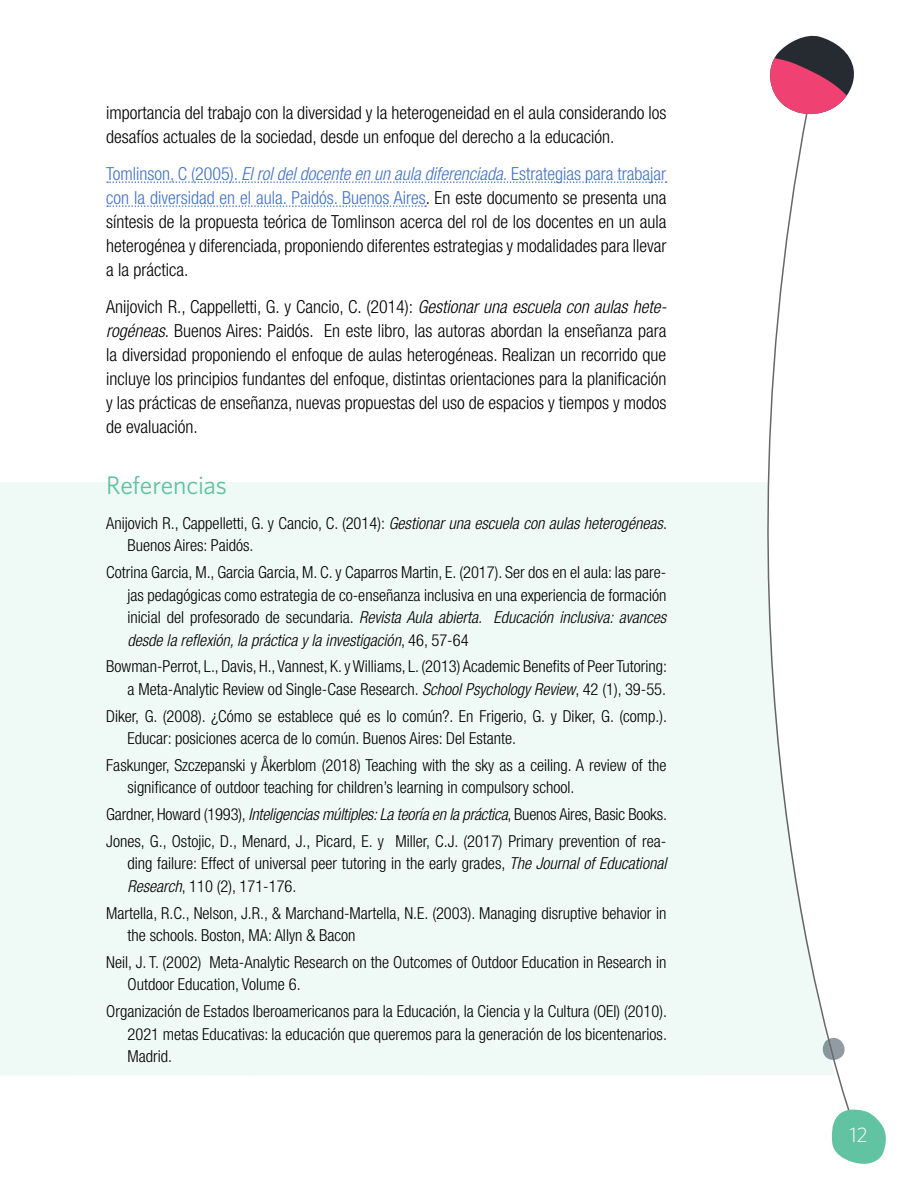
<style>
.page{position:relative;width:918px;height:1188px;background:#fff}
.page>*{position:absolute;margin:0;border:0;box-sizing:border-box;transform-origin:0 0}
.t1{font:25.5px "Whitney";letter-spacing:-.01em;color:#60c2a3}
.t2{font:300 21px "Whitney";color:#fff}
.t3{font:300 condensed 18px/24px "Helvetica Neue LT Std";color:#000;text-align:justify}
.t4{font:300 condensed 16.5px/22.5px "Helvetica Neue LT Std";color:#000}
.s1{color:#4472c4}
.s2{font-style:italic;color:#4472c4}
.s3{font-style:italic}
</style>
<div class="page">
<svg style="left:767px;top:117px;width:81px;height:988px"></svg>
<svg style="left:770px;top:35px;width:84px;height:82px"></svg>
<svg style="left:831px;top:1105px;width:55px;height:59px"></svg>
<div style="left:0;top:482px;width:835px;height:594px;background:#eff9f6"></div>
<svg style="left:107px;top:181px;width:560px;height:2px"></svg>
<svg style="left:107px;top:205px;width:319px;height:2px"></svg>
<p class="t3" style="left:106px;top:101px;width:562px">importancia del trabajo con la diversidad y la heterogeneidad en el aula considerando los desafíos actuales de la sociedad, desde un enfoque del derecho a la educación.</p>
<p class="t3" style="left:106px;top:161px;width:562px"><span class="s1">Tomlinson, C (2005).</span> <span class="s2">El rol del docente en un aula diferenciada.</span> <span class="s1">Estrategias para trabajar con la diversidad en el aula. Paidós. Buenos Aires</span>. En este documento se presenta una síntesis de la propuesta teórica de Tomlinson acerca del rol de los docentes en un aula heterogénea y diferenciada, proponiendo diferentes estrategias y modalidades para llevar a la práctica.</p>
<p class="t3" style="left:106px;top:294px;width:562px">Anijovich R., Cappelletti, G. y Cancio, C. (2014): <span class="s3">Gestionar una escuela con aulas hete&shy;rogéneas</span>. Buenos Aires: Paidós. En este libro, las autoras abordan la enseñanza para la diversidad proponiendo el enfoque de aulas heterogéneas. Realizan un recorrido que incluye los principios fundantes del enfoque, distintas orientaciones para la planificación y las prácticas de enseñanza, nuevas propuestas del uso de espacios y tiempos y modos de evaluación.</p>
<h1 class="t1" style="left:106px;top:470px;width:122px">Referencias</h1>
<p class="t4" style="left:128px;top:512px;width:541px;text-indent:-21px">Anijovich R., Cappelletti, G. y Cancio, C. (2014): <span class="s3">Gestionar una escuela con aulas heterogéneas</span>.<br>Buenos Aires: Paidós.</p>
<p class="t4" style="left:128px;top:561px;width:540px;text-align:justify;text-indent:-21px">Cotrina Garcia, M., Garcia Garcia, M. C. y Caparros Martin, E. (2017). Ser dos en el aula: las pare&shy;jas pedagógicas como estrategia de co-enseñanza inclusiva en una experiencia de formación inicial del profesorado de secundaria. <span class="s3">Revista Aula abierta. Educación inclusiva: avances desde la reflexión, la práctica y la investigación</span>, 46, 57-64</p>
<p class="t4" style="left:106px;top:655px;width:562px;text-align:right">Bowman-Perrot, L., Davis, H., Vannest, K. y Williams, L. (2013) Academic Benefits of Peer Tutoring: a Meta-Analytic Review od Single-Case Research. <span class="s3">School Psychology Review</span>, 42 (1), 39-55.</p>
<p class="t4" style="left:128px;top:704px;width:541px;text-indent:-21px">Diker, G. (2008). ¿Cómo se establece qué es lo común?. En Frigerio, G. y Diker, G. (comp.).<br>Educar: posiciones acerca de lo común. Buenos Aires: Del Estante.</p>
<p class="t4" style="left:128px;top:754px;width:540px;text-indent:-21px">Faskunger, Szczepanski y Åkerblom (2018) Teaching with the sky as a ceiling. A review of the significance of outdoor teaching for children’s learning in compulsory school.</p>
<p class="t4" style="left:106px;top:801px;width:562px;line-height:26.7px">Gardner, Howard (1993), <span class="s3">Inteligencias múltiples: La teoría en la práctica</span>, Buenos Aires, Basic Books.<br>Jones, G., Ostojic, D., Menard, J., Picard, E. y Miller, C.J. (2017) Primary prevention of rea-</p>
<p class="t4" style="left:128px;top:852px;width:540px">ding failure: Effect of universal peer tutoring in the early grades, <span class="s3">The Journal of Educational<br>Research</span>, 110 (2), 171-176.</p>
<p class="t4" style="left:128px;top:901px;width:540px;text-indent:-21px">Martella, R.C., Nelson, J.R., &amp; Marchand-Martella, N.E. (2003). Managing disruptive behavior in the schools. Boston, MA: Allyn &amp; Bacon</p>
<p class="t4" style="left:128px;top:951px;width:540px;text-indent:-21px">Neil, J. T. (2002) Meta-Analytic Research on the Outcomes of Outdoor Education in Research in<br>Outdoor Education, Volume 6.</p>
<p class="t4" style="left:128px;top:1000px;width:541px;text-align:justify;text-indent:-21px">Organización de Estados Iberoamericanos para la Educación, la Ciencia y la Cultura (OEI) (2010).<br>2021 metas Educativas: la educación que queremos para la generación de los bicentenarios.<br>Madrid.</p>
<p class="t2" style="left:849px;top:1122px;width:20px">12</p>
</div>
